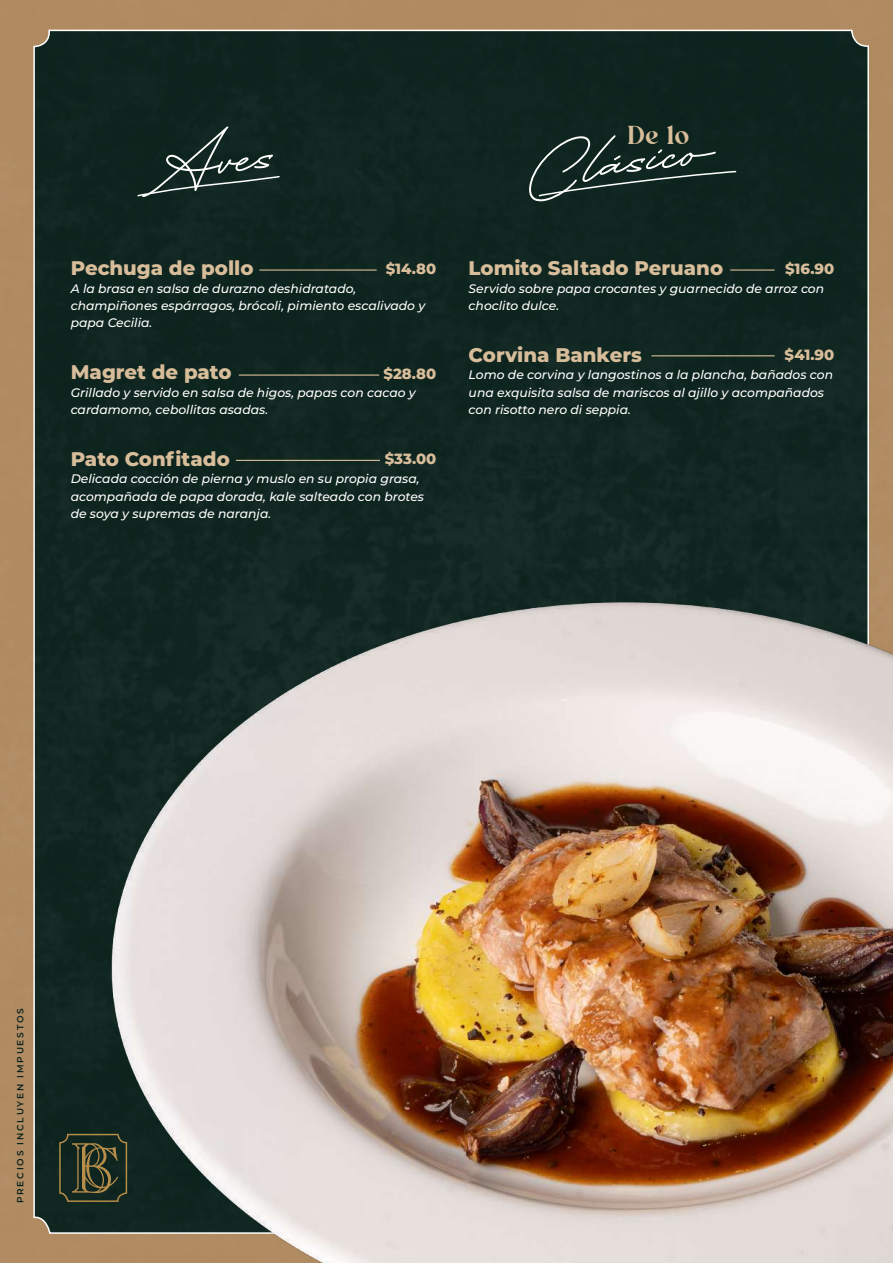
<style>
.page{position:relative;width:893px;height:1263px;background:#fff}
.page>*{position:absolute;margin:0;border:0;box-sizing:border-box;transform-origin:0 0}
.t1{font:64.95px "Bellarina";color:#fff}
.t2{font:600 25.8px "Regis";color:#d8bd9a}
.t3{font:800 19.8px "Montserrat";color:#d8bd9a}
.t4{font:800 14.85px "Montserrat";color:#d8bd9a}
.t5{font:italic 500 12.3px/17.2px "Montserrat";color:#fff}
.t6{font:600 9px "Montserrat";letter-spacing:.2em;color:#0b221c}
</style>
<div class="page">
<img style="left:0;top:0;width:893px;height:1263px">
<svg style="left:59px;top:1134px;width:11px;height:68px"></svg>
<img style="left:70px;top:564px;width:823px;height:699px">
<svg style="left:538px;top:170px;width:199px;height:27px;background:#1c312b"></svg>
<svg style="left:137px;top:175px;width:143px;height:22px;background:#21352f"></svg>
<hr style="left:259px;top:269px;width:118px;height:2px;background:#d8bd9a">
<hr style="left:730px;top:269px;width:45px;height:2px;background:#d8bd9a">
<hr style="left:651px;top:355px;width:124px;height:1px;background:#d8bd9a">
<hr style="left:239px;top:374px;width:140px;height:2px;background:#d8bd9a">
<hr style="left:236px;top:460px;width:144px;height:1px;background:#d8bd9a">
<h1 class="t1" style="left:155px;top:122px;width:113px;rotate:-7deg">Aves</h1>
<h2 class="t2" style="left:627px;top:121px;width:64px">De lo</h2>
<h1 class="t1" style="left:520px;top:126px;width:187px;rotate:-7deg">Clásico</h1>
<h3 class="t3" style="left:469px;top:254px;width:256px">Lomito Saltado Peruano</h3>
<p class="t5" style="left:469px;top:279px;width:357px">Servido sobre papa crocantes y guarnecido de arroz con choclito dulce.</p>
<h3 class="t3" style="left:469px;top:340px;width:175px">Corvina Bankers</h3>
<p class="t5" style="left:469px;top:366px;width:366px">Lomo de corvina y langostinos a la plancha, bañados con una exquisita salsa de mariscos al ajillo y acompañados con risotto nero di seppia.</p>
<h3 class="t3" style="left:71px;top:254px;width:184px">Pechuga de pollo</h3>
<p class="t5" style="left:71px;top:279px;width:356px">A la brasa en salsa de durazno deshidratado, champiñones espárragos, brócoli, pimiento escalivado y papa Cecilia.</p>
<h3 class="t3" style="left:71px;top:358px;width:162px">Magret de pato</h3>
<p class="t5" style="left:71px;top:383px;width:347px">Grillado y servido en salsa de higos, papas con cacao y cardamomo, cebollitas asadas.</p>
<h3 class="t3" style="left:71px;top:444px;width:161px">Pato Confitado</h3>
<p class="t5" style="left:71px;top:470px;width:355px">Delicada cocción de pierna y muslo en su propia grasa, acompañada de papa dorada, kale salteado con brotes de soya y supremas de naranja.</p>
<p class="t4" style="left:386px;top:258px;width:52px">$14.80</p>
<p class="t4" style="left:785px;top:258px;width:51px">$16.90</p>
<p class="t4" style="left:785px;top:344px;width:51px">$41.90</p>
<p class="t4" style="left:383px;top:363px;width:54px">$28.80</p>
<p class="t4" style="left:385px;top:448px;width:53px">$33.00</p>
<p class="t6" style="left:14px;top:1203px;width:197px;rotate:-90deg">PRECIOS INCLUYEN IMPUESTOS</p>
</div>
